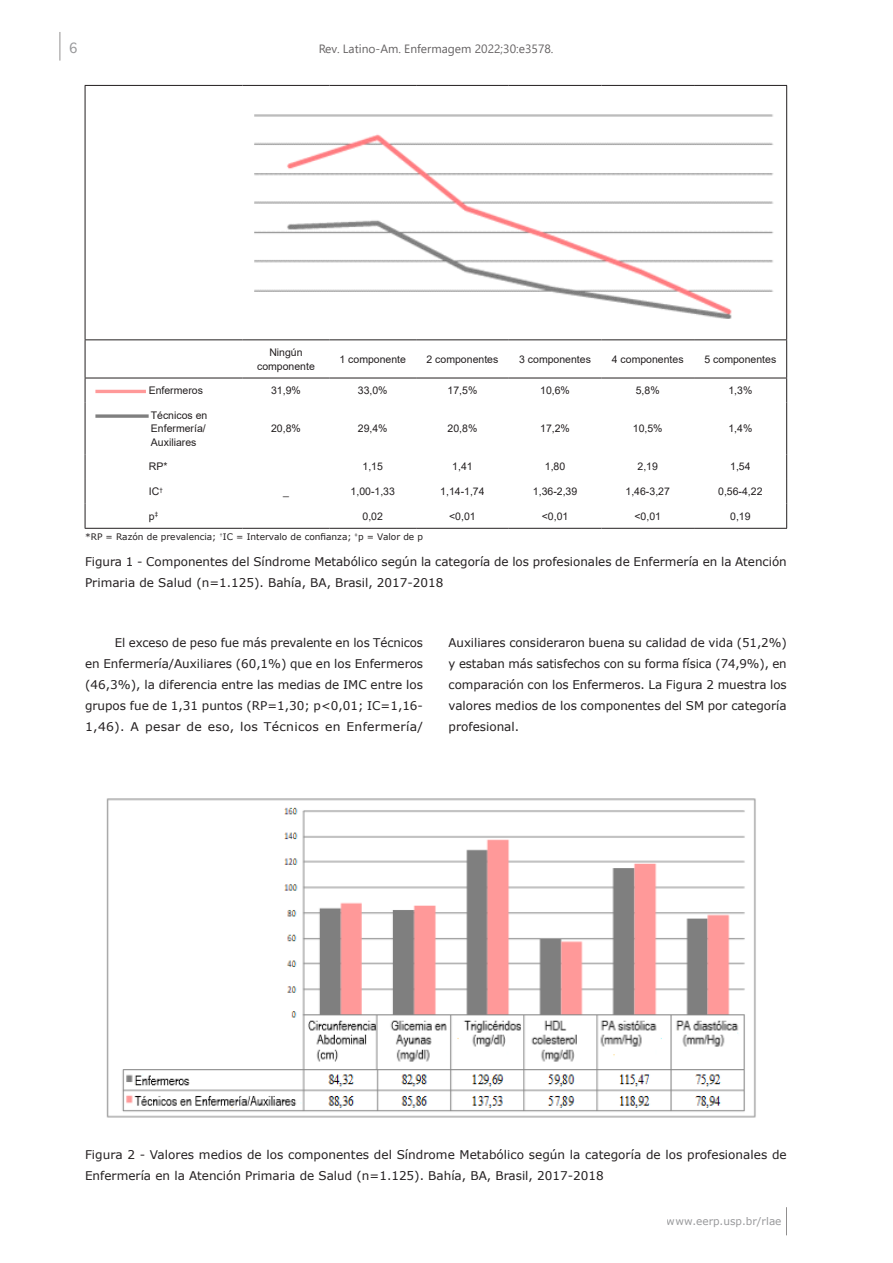
<style>
.page{position:relative;width:893px;height:1263px;background:#fff}
.page>*{position:absolute;margin:0;border:0;box-sizing:border-box;transform-origin:0 0}
.t1{font:13.5px "Geneva";color:#6c6d70}
.Texto{font:12px/21px "Verdana";color:#231f20;text-align:justify}
.Título_de_figura{font:12px/21px "Verdana";color:#231f20}
.t2{font:12px "Segoe UI";color:#231f20}
.Linhas_de_corpo{font:10.5px/13.5px "Arial";color:#231f20;text-align:center}
.t3{font:10.5px "Verdana";color:#6c6d70}
.Rodapé_Fig{font:9px "Verdana";color:#231f20}
</style>
<div class="page">
<svg style="left:786px;top:1207px;width:1px;height:28px"></svg>
<svg style="left:60px;top:32px;width:1px;height:29px"></svg>
<img style="left:106px;top:798px;width:650px;height:320px">
<hr style="left:243px;top:528px;width:86px;height:1px;background:#231f20">
<hr style="left:85px;top:85px;width:158px;height:1px;background:#231f20">
<hr style="left:85px;top:86px;width:1px;height:253px;background:#231f20">
<hr style="left:243px;top:85px;width:86px;height:1px;background:#231f20">
<hr style="left:329px;top:85px;width:87px;height:1px;background:#231f20">
<hr style="left:416px;top:85px;width:93px;height:1px;background:#231f20">
<hr style="left:509px;top:85px;width:92px;height:1px;background:#231f20">
<hr style="left:601px;top:85px;width:93px;height:1px;background:#231f20">
<hr style="left:694px;top:85px;width:93px;height:1px;background:#231f20">
<svg style="left:85px;top:379px;width:1px;height:24px"></svg>
<svg style="left:786px;top:379px;width:1px;height:24px"></svg>
<hr style="left:85px;top:403px;width:1px;height:51px;background:#231f20">
<hr style="left:786px;top:403px;width:1px;height:51px;background:#231f20">
<svg style="left:85px;top:454px;width:1px;height:74px"></svg>
<hr style="left:85px;top:528px;width:158px;height:1px;background:#231f20">
<svg style="left:786px;top:454px;width:1px;height:74px"></svg>
<hr style="left:329px;top:528px;width:87px;height:1px;background:#231f20">
<hr style="left:416px;top:528px;width:93px;height:1px;background:#231f20">
<hr style="left:509px;top:528px;width:92px;height:1px;background:#231f20">
<hr style="left:601px;top:528px;width:93px;height:1px;background:#231f20">
<hr style="left:694px;top:528px;width:93px;height:1px;background:#231f20">
<hr style="left:85px;top:339px;width:158px;height:1px;background:#231f20">
<hr style="left:85px;top:340px;width:1px;height:38px;background:#231f20">
<hr style="left:243px;top:339px;width:86px;height:1px;background:#231f20">
<hr style="left:329px;top:339px;width:87px;height:1px;background:#231f20">
<hr style="left:416px;top:339px;width:93px;height:1px;background:#231f20">
<hr style="left:509px;top:339px;width:92px;height:1px;background:#231f20">
<hr style="left:601px;top:339px;width:93px;height:1px;background:#231f20">
<hr style="left:694px;top:339px;width:93px;height:1px;background:#231f20">
<hr style="left:786px;top:340px;width:1px;height:38px;background:#231f20">
<hr style="left:85px;top:378px;width:158px;height:1px;background:#231f20">
<hr style="left:243px;top:378px;width:86px;height:1px;background:#231f20">
<hr style="left:329px;top:378px;width:87px;height:1px;background:#231f20">
<hr style="left:416px;top:378px;width:93px;height:1px;background:#231f20">
<hr style="left:509px;top:378px;width:92px;height:1px;background:#231f20">
<hr style="left:601px;top:378px;width:93px;height:1px;background:#231f20">
<hr style="left:694px;top:378px;width:93px;height:1px;background:#231f20">
<hr style="left:786px;top:86px;width:1px;height:253px;background:#231f20">
<img style="left:254px;top:114px;width:520px;height:205px">
<hr style="left:95px;top:390px;width:51px;height:3px;background:#f99">
<svg style="left:95px;top:414px;width:54px;height:4px"></svg>
<p class="t1" style="left:68px;top:40px;width:11px">6</p>
<p class="t2" style="left:318px;top:38px;width:237px">Rev. Latino-Am. Enfermagem 2022;30:e3578.</p>
<p class="Linhas_de_corpo" style="left:257px;top:345px;width:59px">Ningún componente</p>
<p class="Linhas_de_corpo" style="left:339px;top:352px;width:68px">1 componente</p>
<p class="Linhas_de_corpo" style="left:427px;top:352px;width:73px">2 componentes</p>
<p class="Linhas_de_corpo" style="left:519px;top:352px;width:73px">3 componentes</p>
<p class="Linhas_de_corpo" style="left:612px;top:352px;width:73px">4 componentes</p>
<p class="Linhas_de_corpo" style="left:704px;top:352px;width:73px">5 componentes</p>
<p class="Linhas_de_corpo" style="left:149px;top:384px;width:56px">Enfermeros</p>
<p class="Linhas_de_corpo" style="left:271px;top:384px;width:31px">31,9%</p>
<p class="Linhas_de_corpo" style="left:358px;top:384px;width:31px">33,0%</p>
<p class="Linhas_de_corpo" style="left:448px;top:384px;width:31px">17,5%</p>
<p class="Linhas_de_corpo" style="left:540px;top:384px;width:31px">10,6%</p>
<p class="Linhas_de_corpo" style="left:636px;top:384px;width:25px">5,8%</p>
<p class="Linhas_de_corpo" style="left:728px;top:384px;width:25px">1,3%</p>
<p class="Linhas_de_corpo" style="left:151px;top:408px;width:58px;text-align:left">Técnicos en<br>Enfermería/<br>Auxiliares</p>
<p class="Linhas_de_corpo" style="left:271px;top:422px;width:31px">20,8%</p>
<p class="Linhas_de_corpo" style="left:358px;top:422px;width:31px">29,4%</p>
<p class="Linhas_de_corpo" style="left:448px;top:422px;width:31px">20,8%</p>
<p class="Linhas_de_corpo" style="left:540px;top:422px;width:31px">17,2%</p>
<p class="Linhas_de_corpo" style="left:633px;top:422px;width:31px">10,5%</p>
<p class="Linhas_de_corpo" style="left:728px;top:422px;width:25px">1,4%</p>
<p class="Linhas_de_corpo" style="left:149px;top:460px;width:20px">RP*</p>
<p class="Linhas_de_corpo" style="left:363px;top:460px;width:22px">1,15</p>
<p class="Linhas_de_corpo" style="left:452px;top:460px;width:22px">1,41</p>
<p class="Linhas_de_corpo" style="left:545px;top:460px;width:22px">1,80</p>
<p class="Linhas_de_corpo" style="left:637px;top:460px;width:22px">2,19</p>
<p class="Linhas_de_corpo" style="left:730px;top:460px;width:22px">1,54</p>
<p class="Linhas_de_corpo" style="left:149px;top:485px;width:15px">IC<sup>†</sup></p>
<p class="Linhas_de_corpo" style="left:351px;top:485px;width:46px">1,00-1,33</p>
<p class="Linhas_de_corpo" style="left:440px;top:485px;width:46px">1,14-1,74</p>
<p class="Linhas_de_corpo" style="left:533px;top:485px;width:46px">1,36-2,39</p>
<p class="Linhas_de_corpo" style="left:626px;top:485px;width:46px">1,46-3,27</p>
<p class="Linhas_de_corpo" style="left:718px;top:485px;width:46px">0,56-4,22</p>
<p class="Linhas_de_corpo" style="left:149px;top:509px;width:11px">p<sup>‡</sup></p>
<p class="Linhas_de_corpo" style="left:363px;top:509px;width:22px">0,02</p>
<p class="Linhas_de_corpo" style="left:449px;top:509px;width:28px">˂0,01</p>
<p class="Linhas_de_corpo" style="left:542px;top:509px;width:28px">˂0,01</p>
<p class="Linhas_de_corpo" style="left:634px;top:509px;width:28px">˂0,01</p>
<p class="Linhas_de_corpo" style="left:730px;top:509px;width:22px">0,19</p>
<p class="Rodapé_Fig" style="left:85px;top:531px;width:339px">*RP = Razón de prevalencia; <sup>†</sup>IC = Intervalo de confianza; <sup>‡</sup>p = Valor de p</p>
<p class="Título_de_figura" style="left:85px;top:551px;width:703px">Figura 1 - Componentes del Síndrome Metabólico según la categoría de los profesionales de Enfermería en la Atención<br>Primaria de Salud (n=1.125). Bahía, BA, Brasil, 2017-2018</p>
<p class="Linhas_de_corpo" style="left:283px;top:485px;width:7px">_</p>
<p class="Texto" style="left:85px;top:632px;width:340px;text-indent:30px">El exceso de peso fue más prevalente en los Técnicos en Enfermería/Auxiliares (60,1%) que en los Enfermeros (46,3%), la diferencia entre las medias de IMC entre los grupos fue de 1,31 puntos (RP=1,30; p&lt;0,01; IC=1,16- 1,46). A pesar de eso, los Técnicos en Enfermería/</p>
<p class="Texto" style="left:449px;top:632px;width:340px">Auxiliares consideraron buena su calidad de vida (51,2%) y estaban más satisfechos con su forma física (74,9%), en comparación con los Enfermeros. La Figura 2 muestra los valores medios de los componentes del SM por categoría profesional.</p>
<p class="Título_de_figura" style="left:85px;top:1144px;width:703px">Figura 2 - Valores medios de los componentes del Síndrome Metabólico según la categoría de los profesionales de<br>Enfermería en la Atención Primaria de Salud (n=1.125). Bahía, BA, Brasil, 2017-2018</p>
<p class="t3" style="left:667px;top:1214px;width:116px">www.eerp.usp.br/rlae</p>
</div>
